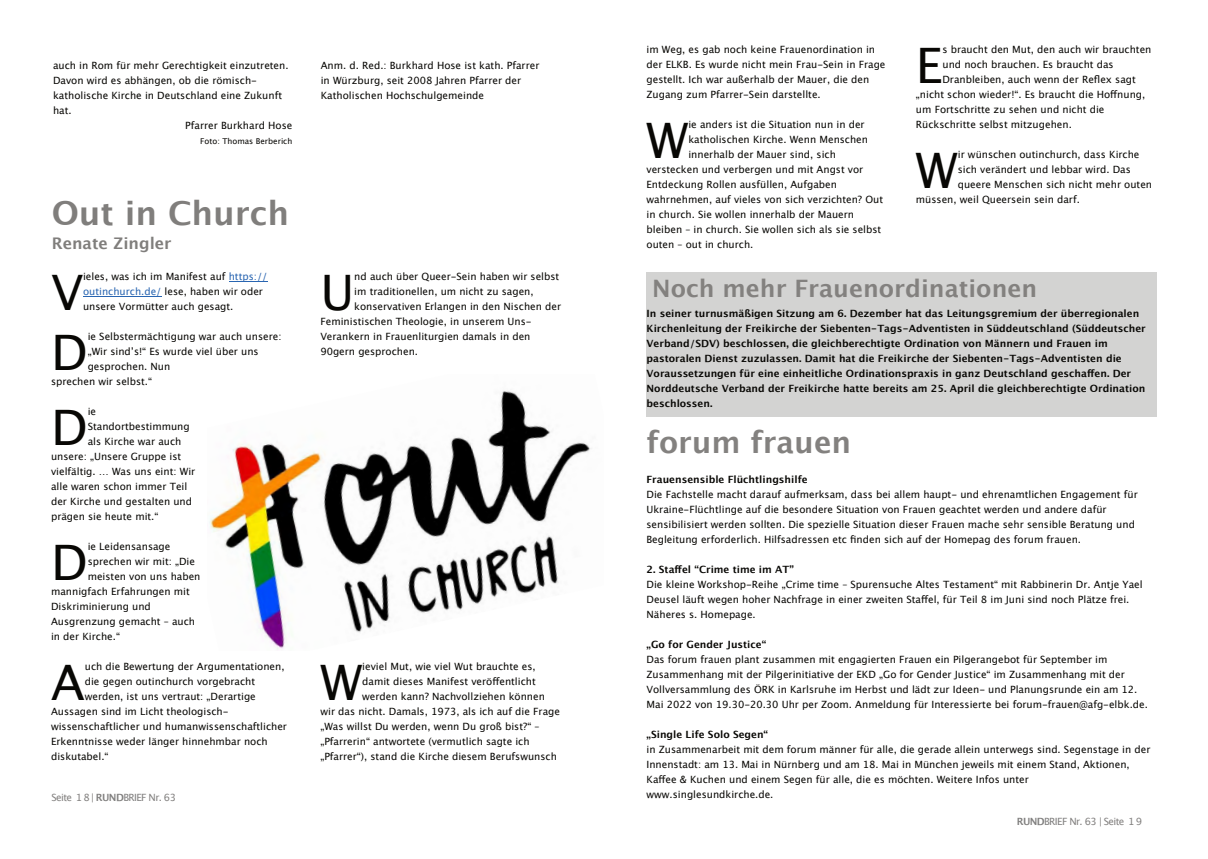
<style>
.page{position:relative;width:1208px;height:859px;background:#fff}
.page>*{position:absolute;margin:0;border:0;box-sizing:border-box;transform-origin:0 0}
.t1{font:48.9px "Lucida Grande";color:#080704}
.t2{font:700 33px "Lucida Grande";color:#807e7c}
.t3{font:700 30px "Lucida Grande";color:#83817f}
.t4{font:700 24px "Lucida Grande";color:#83817f}
.t5{font:700 16px "Lucida Grande";color:#807e7c}
.t6{font:10px/15px "Lucida Grande";color:#080704}
.t7{font:700 10px/15px "Lucida Grande";color:#080704}
.t8{font:10px "Lucida Grande";letter-spacing:-.06em;color:#838180}
.t9{font:8px "Lucida Grande";color:#080704}
.s1{color:#2965b1}
.s2{font-weight:700;color:#81807f}
.s3{color:#81807f}
</style>
<div class="page">
<hr style="left:229px;top:281px;width:38px;height:1px;background:#2965b1">
<hr style="left:83px;top:296px;width:78px;height:1px;background:#2965b1">
<img style="left:209px;top:391px;width:383px;height:258px">
<div style="left:646px;top:273px;width:511px;height:144px;background:#d3d3d2"></div>
<p class="t6" style="left:53px;top:59px;width:237px">auch in Rom für mehr Gerechtigkeit einzutreten.</p>
<p class="t6" style="left:53px;top:74px;width:205px">Davon wird es abhängen, ob die römisch-</p>
<p class="t6" style="left:53px;top:89px;width:231px">katholische Kirche in Deutschland eine Zukunft</p>
<p class="t6" style="left:53px;top:104px;width:20px">hat.</p>
<p class="t6" style="left:185px;top:119px;width:109px">Pfarrer Burkhard Hose</p>
<p class="t9" style="left:200px;top:138px;width:94px">Foto: Thomas Berberich</p>
<h2 class="t2" style="left:52px;top:199px;width:239px">Out in Church</h2>
<h3 class="t5" style="left:52px;top:236px;width:121px">Renate Zingler</h3>
<h1 class="t1" style="left:51px;top:272px;width:33px">V</h1>
<p class="t6" style="left:83px;top:270px;width:186px">ieles, was ich im Manifest auf <span class="s1">https:// outinchurch.de/</span> lese, haben wir oder unsere Vormütter auch gesagt.</p>
<h1 class="t1" style="left:51px;top:332px;width:38px">D</h1>
<p class="t6" style="left:88px;top:330px;width:195px">ie Selbstermächtigung war auch unsere:</p>
<p class="t6" style="left:88px;top:345px;width:172px">„Wir sindʼs!“ Es wurde viel über uns</p>
<p class="t6" style="left:88px;top:360px;width:84px">gesprochen. Nun</p>
<p class="t6" style="left:51px;top:375px;width:102px">sprechen wir selbst.“</p>
<h1 class="t1" style="left:51px;top:407px;width:38px">D</h1>
<p class="t6" style="left:88px;top:405px;width:10px">ie</p>
<p class="t6" style="left:88px;top:420px;width:104px">Standortbestimmung</p>
<p class="t6" style="left:88px;top:435px;width:95px">als Kirche war auch</p>
<p class="t6" style="left:51px;top:450px;width:132px">unsere: „Unsere Gruppe ist</p>
<p class="t6" style="left:51px;top:465px;width:146px">vielfältig. … Was uns eint: Wir</p>
<p class="t6" style="left:51px;top:480px;width:138px">alle waren schon immer Teil</p>
<p class="t6" style="left:51px;top:495px;width:143px">der Kirche und gestalten und</p>
<p class="t6" style="left:51px;top:510px;width:109px">prägen sie heute mit.“</p>
<h1 class="t1" style="left:51px;top:542px;width:38px">D</h1>
<p class="t6" style="left:88px;top:540px;width:84px">ie Leidensansage</p>
<p class="t6" style="left:88px;top:555px;width:109px">sprechen wir mit: „Die</p>
<p class="t6" style="left:88px;top:570px;width:114px">meisten von uns haben</p>
<p class="t6" style="left:51px;top:585px;width:140px">mannigfach Erfahrungen mit</p>
<p class="t6" style="left:51px;top:600px;width:101px">Diskriminierung und</p>
<p class="t6" style="left:51px;top:615px;width:145px">Ausgrenzung gemacht – auch</p>
<p class="t6" style="left:51px;top:630px;width:70px">in der Kirche.“</p>
<h1 class="t1" style="left:51px;top:662px;width:35px">A</h1>
<p class="t6" style="left:85px;top:660px;width:201px">uch die Bewertung der Argumentationen,</p>
<p class="t6" style="left:85px;top:675px;width:172px">die gegen outinchurch vorgebracht</p>
<p class="t6" style="left:85px;top:690px;width:172px">werden, ist uns vertraut: „Derartige</p>
<p class="t6" style="left:51px;top:705px;width:179px">Aussagen sind im Licht theologisch-</p>
<p class="t6" style="left:51px;top:720px;width:237px">wissenschaftlicher und humanwissenschaftlicher</p>
<p class="t6" style="left:51px;top:735px;width:218px">Erkenntnisse weder länger hinnehmbar noch</p>
<p class="t6" style="left:51px;top:750px;width:59px">diskutabel.“</p>
<p class="t8" style="left:51px;top:793px;width:126px">Seite 1 8 | <span class="s2">RUND</span><span class="s3">BRIEF</span> Nr. 63</p>
<p class="t6" style="left:321px;top:59px;width:220px">Anm. d. Red.: Burkhard Hose ist kath. Pfarrer in Würzburg, seit 2008 Jahren Pfarrer der<br>Katholischen Hochschulgemeinde</p>
<h1 class="t1" style="left:320px;top:272px;width:35px">U</h1>
<p class="t6" style="left:354px;top:270px;width:206px">nd auch über Queer-Sein haben wir selbst</p>
<p class="t6" style="left:354px;top:285px;width:181px">im traditionellen, um nicht zu sagen,</p>
<p class="t6" style="left:354px;top:300px;width:208px">konservativen Erlangen in den Nischen der</p>
<p class="t6" style="left:320px;top:315px;width:213px">Feministischen Theologie, in unserem Uns-</p>
<p class="t6" style="left:320px;top:330px;width:212px">Verankern in Frauenliturgien damals in den</p>
<p class="t6" style="left:320px;top:345px;width:99px">90gern gesprochen.</p>
<h1 class="t1" style="left:320px;top:662px;width:43px">W</h1>
<p class="t6" style="left:362px;top:660px;width:175px">ieviel Mut, wie viel Wut brauchte es,</p>
<p class="t6" style="left:362px;top:675px;width:175px">damit dieses Manifest veröffentlicht</p>
<p class="t6" style="left:362px;top:690px;width:184px">werden kann? Nachvollziehen können</p>
<p class="t6" style="left:320px;top:705px;width:241px">wir das nicht. Damals, 1973, als ich auf die Frage</p>
<p class="t6" style="left:320px;top:720px;width:220px">„Was willst Du werden, wenn Du groß bist?“ –</p>
<p class="t6" style="left:320px;top:735px;width:211px">„Pfarrerin“ antwortete (vermutlich sagte ich</p>
<p class="t6" style="left:320px;top:750px;width:238px">„Pfarrer“), stand die Kirche diesem Berufswunsch</p>
<p class="t6" style="left:646px;top:43px;width:240px">im Weg, es gab noch keine Frauenordination in der ELKB. Es wurde nicht mein Frau-Sein in Frage gestellt. Ich war außerhalb der Mauer, die den Zugang zum Pfarrer-Sein darstellte.</p>
<h1 class="t1" style="left:646px;top:120px;width:43px">W</h1>
<p class="t6" style="left:688px;top:118px;width:178px">ie anders ist die Situation nun in der</p>
<p class="t6" style="left:688px;top:133px;width:181px">katholischen Kirche. Wenn Menschen</p>
<p class="t6" style="left:688px;top:148px;width:149px">innerhalb der Mauer sind, sich</p>
<p class="t6" style="left:646px;top:163px;width:218px">verstecken und verbergen und mit Angst vor</p>
<p class="t6" style="left:646px;top:178px;width:192px">Entdeckung Rollen ausfüllen, Aufgaben</p>
<p class="t6" style="left:646px;top:193px;width:238px">wahrnehmen, auf vieles von sich verzichten? Out</p>
<p class="t6" style="left:646px;top:208px;width:209px">in church. Sie wollen innerhalb der Mauern</p>
<p class="t6" style="left:646px;top:223px;width:236px">bleiben – in church. Sie wollen sich als sie selbst</p>
<p class="t6" style="left:646px;top:238px;width:108px">outen – out in church.</p>
<h1 class="t1" style="left:916px;top:45px;width:28px">E</h1>
<p class="t6" style="left:942px;top:43px;width:210px">s braucht den Mut, den auch wir brauchten</p>
<p class="t6" style="left:942px;top:58px;width:173px">und noch brauchen. Es braucht das</p>
<p class="t6" style="left:942px;top:73px;width:195px">Dranbleiben, auch wenn der Reflex sagt</p>
<p class="t6" style="left:916px;top:88px;width:231px">„nicht schon wieder!“. Es braucht die Hoffnung,</p>
<p class="t6" style="left:916px;top:103px;width:190px">um Fortschritte zu sehen und nicht die</p>
<p class="t6" style="left:916px;top:118px;width:157px">Rückschritte selbst mitzugehen.</p>
<h1 class="t1" style="left:916px;top:150px;width:43px">W</h1>
<p class="t6" style="left:958px;top:148px;width:183px">ir wünschen outinchurch, dass Kirche</p>
<p class="t6" style="left:958px;top:163px;width:175px">sich verändert und lebbar wird. Das</p>
<p class="t6" style="left:958px;top:178px;width:196px">queere Menschen sich nicht mehr outen</p>
<p class="t6" style="left:916px;top:193px;width:165px">müssen, weil Queersein sein darf.</p>
<h3 class="t4" style="left:652px;top:278px;width:386px">Noch mehr Frauenordinationen</h3>
<p class="t7" style="left:646px;top:306px;width:501px">In seiner turnusmäßigen Sitzung am 6. Dezember hat das Leitungsgremium der überregionalen Kirchenleitung der Freikirche der Siebenten-Tags-Adventisten in Süddeutschland (Süddeutscher Verband/SDV) beschlossen, die gleichberechtigte Ordination von Männern und Frauen im pastoralen Dienst zuzulassen. Damit hat die Freikirche der Siebenten-Tags-Adventisten die Voraussetzungen für eine einheitliche Ordinationspraxis in ganz Deutschland geschaffen. Der Norddeutsche Verband der Freikirche hatte bereits am 25. April die gleichberechtigte Ordination beschlossen.</p>
<h3 class="t3" style="left:646px;top:429px;width:206px">forum frauen</h3>
<p class="t7" style="left:646px;top:472px;width:163px">Frauensensible Flüchtlingshilfe</p>
<p class="t6" style="left:646px;top:487px;width:493px">Die Fachstelle macht darauf aufmerksam, dass bei allem haupt- und ehrenamtlichen Engagement für Ukraine-Flüchtlinge auf die besondere Situation von Frauen geachtet werden und andere dafür sensibilisiert werden sollten. Die spezielle Situation dieser Frauen mache sehr sensible Beratung und Begleitung erforderlich. Hilfsadressen etc finden sich auf der Homepag des forum frauen.</p>
<p class="t7" style="left:646px;top:562px;width:149px">2. Staffel “Crime time im AT”</p>
<p class="t6" style="left:646px;top:577px;width:497px">Die kleine Workshop-Reihe „Crime time – Spurensuche Altes Testament“ mit Rabbinerin Dr. Antje Yael<br>Deusel läuft wegen hoher Nachfrage in einer zweiten Staffel, für Teil 8 im Juni sind noch Plätze frei.<br>Näheres s. Homepage.</p>
<p class="t7" style="left:646px;top:637px;width:121px">„Go for Gender Justice“</p>
<p class="t6" style="left:646px;top:652px;width:503px">Das forum frauen plant zusammen mit engagierten Frauen ein Pilgerangebot für September im Zusammenhang mit der Pilgerinitiative der EKD „Go for Gender Justice“ im Zusammenhang mit der Vollversammlung des ÖRK in Karlsruhe im Herbst und lädt zur Ideen- und Planungsrunde ein am 12.<br>Mai 2022 von 19.30-20.30 Uhr per Zoom. Anmeldung für Interessierte bei forum-frauen@afg-elbk.de.</p>
<p class="t7" style="left:646px;top:727px;width:123px">„Single Life Solo Segen“</p>
<p class="t6" style="left:646px;top:742px;width:505px">in Zusammenarbeit mit dem forum männer für alle, die gerade allein unterwegs sind. Segenstage in der Innenstadt: am 13. Mai in Nürnberg und am 18. Mai in München jeweils mit einem Stand, Aktionen, Kaffee &amp; Kuchen und einem Segen für alle, die es möchten. Weitere Infos unter www.singlesundkirche.de.</p>
<p class="t8" style="left:1016px;top:817px;width:127px"><span class="s2">RUND</span><span class="s3">BRIEF</span> Nr. 63 | Seite 1 9</p>
</div>
